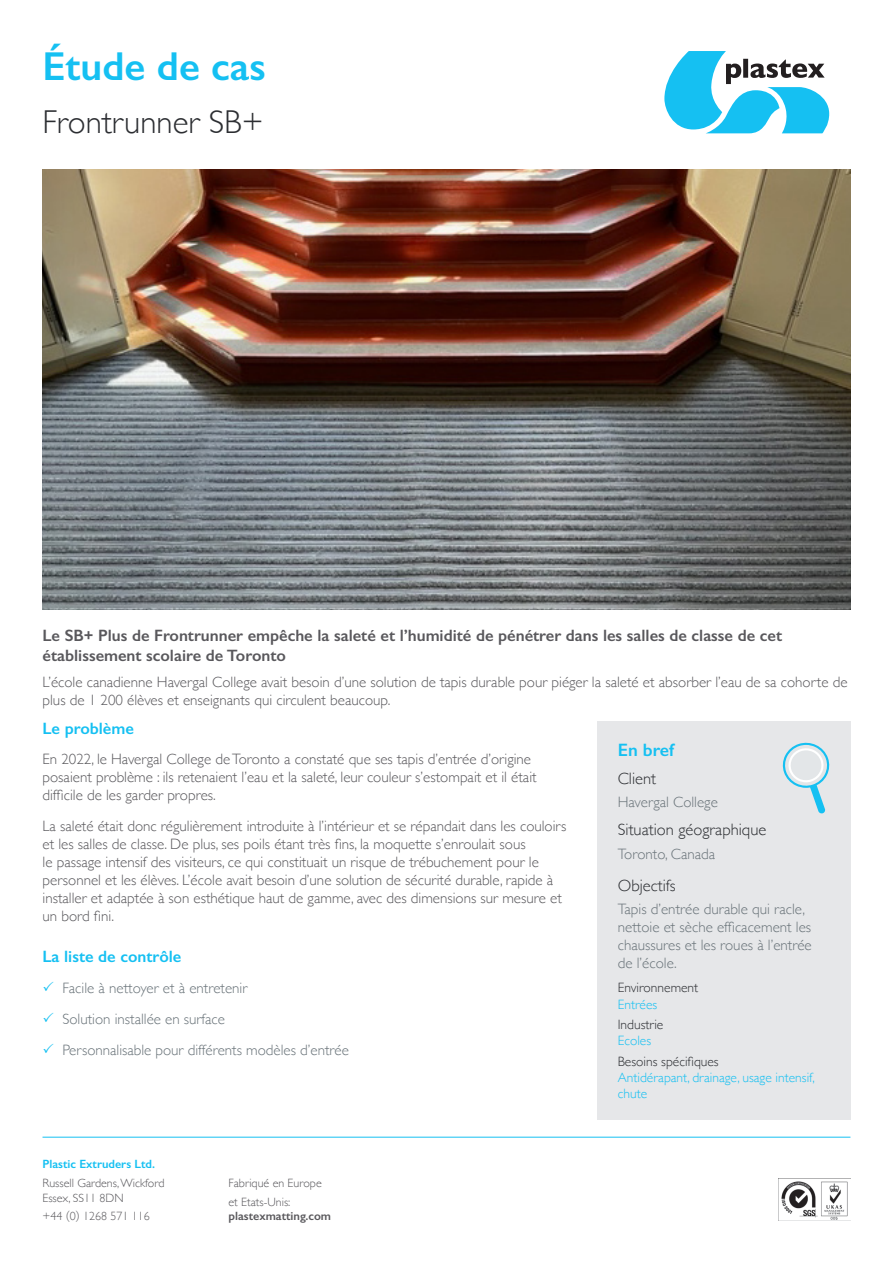
<style>
.page{position:relative;width:893px;height:1263px;background:#fff}
.page>*{position:absolute;margin:0;border:0;box-sizing:border-box;transform-origin:0 0}
.t1{font:600 40.5px "Gill Sans";color:#15c0f2}
.t2{font:300 33px "Gill Sans";color:#2c2e32}
.t3{font:600 18px "Gill Sans";color:#15c0f2}
.t4{font:600 16.5px/19.8px "Gill Sans";color:#59585c}
.t5{font:300 16.5px "Gill Sans";color:#2c2e32}
.t6{font:600 16.5px "Gill Sans";color:#15c0f2}
.t7{font:300 15px/18px "Gill Sans";color:#59585c}
.t8{font:300 15px/18px "Gill Sans";color:#697379}
.t9{font:300 13.5px/16.2px "Gill Sans";color:#15c0f2}
.t10{font:300 13.5px/16.2px "Gill Sans";color:#2c2e32}
.t11{font:300 12px/14.4px "Gill Sans";color:#59585c}
.t12{font:600 12px/14.4px "Gill Sans";color:#59585c}
.t13{font:600 12px "Gill Sans";color:#15c0f2}
.s1{font-weight:300}
.s2{color:#15c0f2}
.s3{color:#2c2e32}
</style>
<div class="page">
<img style="left:43px;top:169px;width:807px;height:440px">
<hr style="left:43px;top:1137px;width:807px;height:1px;background:#15c0f2">
<svg style="left:664px;top:51px;width:165px;height:82px"></svg>
<img style="left:781px;top:1181px;width:67px;height:39px">
<div style="left:597px;top:722px;width:253px;height:398px;background:#e6e7e9"></div>
<svg style="left:782px;top:742px;width:48px;height:72px"></svg>
<p class="t1" style="left:43px;top:42px;width:225px">Étude de cas</p>
<p class="t2" style="left:43px;top:96px;width:223px">Frontrunner SB+</p>
<p class="t4" style="left:43px;top:625px;width:741px">Le SB+ Plus de Frontrunner empêche la saleté et l’humidité de pénétrer dans les salles de classe de cet établissement scolaire de Toronto</p>
<p class="t7" style="left:43px;top:672px;width:806px">L’école canadienne Havergal College avait besoin d’une solution de tapis durable pour piéger la saleté et absorber l’eau de sa cohorte de plus de 1 200 élèves et enseignants qui circulent beaucoup.</p>
<p class="t6" style="left:43px;top:718px;width:93px">Le problème</p>
<p class="t7" style="left:43px;top:750px;width:496px">En 2022, le Havergal College de Toronto a constaté que ses tapis d’entrée d’origine posaient problème : ils retenaient l’eau et la saleté, leur couleur s’estompait et il était difficile de les garder propres.</p>
<p class="t7" style="left:43px;top:816px;width:525px">La saleté était donc régulièrement introduite à l’intérieur et se répandait dans les couloirs et les salles de classe. De plus, ses poils étant très fins, la moquette s’enroulait sous<br>le passage intensif des visiteurs, ce qui constituait un risque de trébuchement pour le personnel et les élèves. L’école avait besoin d’une solution de sécurité durable, rapide à installer et adaptée à son esthétique haut de gamme, avec des dimensions sur mesure et un bord fini.</p>
<p class="t6" style="left:43px;top:947px;width:140px">La liste de contrôle</p>
<p class="t8" style="left:62px;top:978px;width:187px">Facile à nettoyer et à entretenir</p>
<p class="t8" style="left:62px;top:1009px;width:164px">Solution installée en surface</p>
<p class="t8" style="left:62px;top:1040px;width:288px">Personnalisable pour différents modèles d’entrée</p>
<p class="t13" style="left:43px;top:1156px;width:114px">Plastic Extruders Ltd.</p>
<p class="t11" style="left:43px;top:1176px;width:124px">Russell Gardens, Wickford<br>Essex, SS11 8DN</p>
<p class="t11" style="left:43px;top:1209px;width:109px">+44 (0) 1268 571 116</p>
<p class="t11" style="left:229px;top:1176px;width:95px">Fabriqué en Europe</p>
<p class="t12" style="left:229px;top:1195px;width:104px"><span class="s1">et Etats-Unis: </span>plastexmatting.com</p>
<p class="t3" style="left:618px;top:739px;width:58px">En bref</p>
<p class="t5" style="left:618px;top:766px;width:40px">Client</p>
<p class="t8" style="left:618px;top:792px;width:102px">Havergal College</p>
<p class="t5" style="left:618px;top:816px;width:150px">Situation géographique</p>
<p class="t8" style="left:618px;top:844px;width:99px">Toronto, Canada</p>
<p class="t5" style="left:618px;top:873px;width:59px">Objectifs</p>
<p class="t8" style="left:618px;top:899px;width:195px">Tapis d’entrée durable qui racle, nettoie et sèche efficacement les chaussures et les roues à l’entrée de l’école.</p>
<p class="t10" style="left:618px;top:979px;width:82px">Environnement<br><span class="s2">Entrées</span></p>
<p class="t10" style="left:618px;top:1016px;width:47px">Industrie<br><span class="s2">Ecoles</span></p>
<p class="t9" style="left:618px;top:1053px;width:199px"><span class="s3">Besoins spécifiques<br></span>Antidérapant, drainage, usage intensif, chute</p>
</div>
